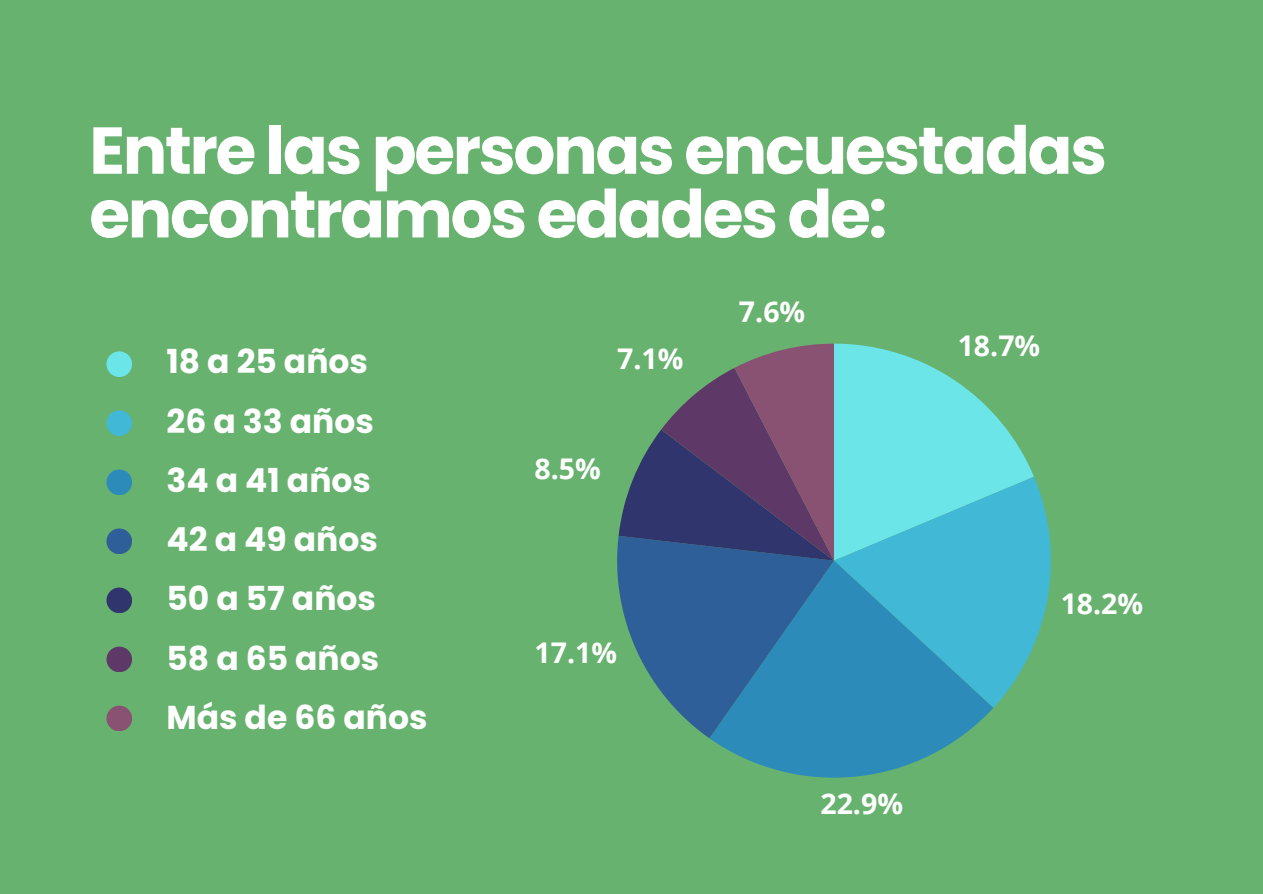
<style>
.page{position:relative;width:1263px;height:894px;background:#fff}
.page>*{position:absolute;margin:0;border:0;box-sizing:border-box;transform-origin:0 0}
.t1{font:700 66.15px/63.6px "Poppins";letter-spacing:-.035em;color:#fff}
.t2{font:700 33px "Poppins";color:#fff}
.t3{font:700 28.5px "Open Sans";color:#fff}
</style>
<div class="page">
<div style="left:0;top:0;width:1263px;height:893px;background:#67b26f"></div>
<svg style="left:1034px;top:477px;width:17px;height:167px;fill:#41b8d5"></svg>
<svg style="left:709px;top:738px;width:250px;height:39px;fill:#2d8bba"></svg>
<svg style="left:617px;top:343px;width:417px;height:395px"></svg>
<div style="left:106px;top:351px;width:26px;height:26px;background:#6ce5e8;border-radius:50%"></div>
<div style="left:106px;top:410px;width:26px;height:26px;background:#41b8d5;border-radius:50%"></div>
<div style="left:106px;top:469px;width:26px;height:26px;background:#2d8bba;border-radius:50%"></div>
<div style="left:106px;top:528px;width:26px;height:26px;background:#2f5f98;border-radius:50%"></div>
<div style="left:106px;top:587px;width:26px;height:26px;background:#31356e;border-radius:50%"></div>
<div style="left:106px;top:646px;width:26px;height:26px;background:#5e3967;border-radius:50%"></div>
<div style="left:106px;top:705px;width:26px;height:26px;background:#895273;border-radius:50%"></div>
<h1 class="t1" style="left:89px;top:119px;width:1019px">Entre las personas encuestadas encontramos edades de:</h1>
<p class="t2" style="left:166px;top:338px;width:203px">18 a 25 años</p>
<p class="t2" style="left:166px;top:398px;width:209px">26 a 33 años</p>
<p class="t2" style="left:166px;top:457px;width:206px">34 a 41 años</p>
<p class="t2" style="left:166px;top:516px;width:213px">42 a 49 años</p>
<p class="t2" style="left:166px;top:575px;width:211px">50 a 57 años</p>
<p class="t2" style="left:166px;top:635px;width:214px">58 a 65 años</p>
<p class="t2" style="left:166px;top:694px;width:262px">Más de 66 años</p>
<h2 class="t3" style="left:617px;top:339px;width:68px">7.1%</h2>
<h2 class="t3" style="left:535px;top:449px;width:68px">8.5%</h2>
<h2 class="t3" style="left:739px;top:292px;width:68px">7.6%</h2>
<h2 class="t3" style="left:535px;top:632px;width:84px">17.1%</h2>
<h2 class="t3" style="left:820px;top:783px;width:84px">22.9%</h2>
<h2 class="t3" style="left:958px;top:325px;width:84px">18.7%</h2>
<h2 class="t3" style="left:1061px;top:583px;width:84px">18.2%</h2>
</div>
